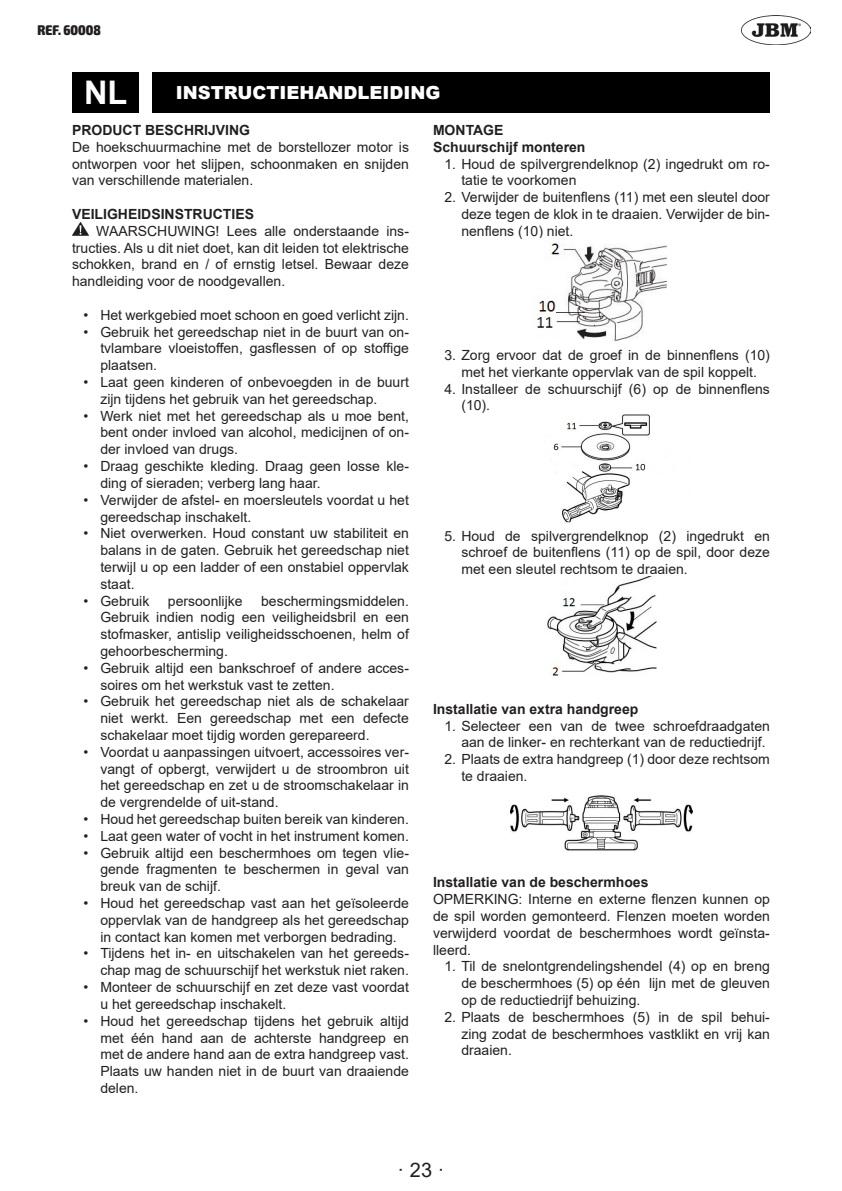
<style>
.page{position:relative;width:842px;height:1191px;background:#fff}
.page>*{position:absolute;margin:0;border:0;box-sizing:border-box;transform-origin:0 0}
.t1{font:700 32.6px "Arial";color:#fff}
.t2{font:20px "Arial";color:#231f20}
.t3{font:900 18px "Arial";color:#fff}
.Estilo_de_párrafo_3{font:14px/16.8px "Arial";color:#231f20;text-align:justify}
.Estilo_de_párrafo_3-2{font:700 14px "Arial";color:#231f20}
.t4{font:900 condensed 14px "Exo 2";color:#231f20}
</style>
<div class="page">
<img style="left:742px;top:16px;width:69px;height:28px">
<div style="left:72px;top:72px;width:67px;height:41px;background:#000"></div>
<div style="left:153px;top:72px;width:617px;height:41px;background:#000"></div>
<svg style="left:72px;top:222px;width:17px;height:14px"></svg>
<img style="left:535px;top:243px;width:132px;height:99px">
<img style="left:553px;top:414px;width:97px;height:109px">
<img style="left:547px;top:577px;width:109px;height:99px">
<img style="left:511px;top:795px;width:181px;height:56px">
<p class="t4" style="left:38px;top:21px;width:65px">REF. 60008</p>
<p class="t1" style="left:84px;top:69px;width:45px">NL</p>
<p class="t3" style="left:176px;top:80px;width:266px">INSTRUCTIEHANDLEIDING</p>
<p class="Estilo_de_párrafo_3-2" style="left:72px;top:120px;width:180px">PRODUCT BESCHRIJVING</p>
<p class="Estilo_de_párrafo_3" style="left:72px;top:138px;width:338px">De hoekschuurmachine met de borstellozer motor is ontworpen voor het slijpen, schoonmaken en snijden van verschillende materialen.</p>
<p class="Estilo_de_párrafo_3-2" style="left:72px;top:204px;width:184px">VEILIGHEIDSINSTRUCTIES</p>
<p class="Estilo_de_párrafo_3" style="left:72px;top:222px;width:338px;text-indent:24px">WAARSCHUWING! Lees alle onderstaande ins&shy;tructies. Als u dit niet doet, kan dit leiden tot elektrische schokken, brand en / of ernstig letsel. Bewaar deze handleiding voor de noodgevallen.</p>
<p class="Estilo_de_párrafo_3" style="left:83px;top:306px;width:327px">• Het werkgebied moet schoon en goed verlicht zijn.</p>
<p class="Estilo_de_párrafo_3" style="left:100px;top:323px;width:310px;text-indent:-17px">• Gebruik het gereedschap niet in de buurt van on&shy;tvlambare vloeistoffen, gasflessen of op stoffige plaatsen.</p>
<p class="Estilo_de_párrafo_3" style="left:100px;top:374px;width:310px;text-indent:-17px">• Laat geen kinderen of onbevoegden in de buurt zijn tijdens het gebruik van het gereedschap.</p>
<p class="Estilo_de_párrafo_3" style="left:100px;top:407px;width:310px;text-indent:-17px">• Werk niet met het gereedschap als u moe bent, bent onder invloed van alcohol, medicijnen of on&shy;der invloed van drugs.</p>
<p class="Estilo_de_párrafo_3" style="left:100px;top:458px;width:310px;text-indent:-17px">• Draag geschikte kleding. Draag geen losse kle&shy;ding of sieraden; verberg lang haar.</p>
<p class="Estilo_de_párrafo_3" style="left:100px;top:491px;width:310px;text-indent:-17px">• Verwijder de afstel- en moersleutels voordat u het gereedschap inschakelt.</p>
<p class="Estilo_de_párrafo_3" style="left:100px;top:525px;width:310px;text-indent:-17px">• Niet overwerken. Houd constant uw stabiliteit en balans in de gaten. Gebruik het gereedschap niet terwijl u op een ladder of een onstabiel oppervlak staat.</p>
<p class="Estilo_de_párrafo_3" style="left:83px;top:592px;width:68px">• Gebruik</p>
<p class="Estilo_de_párrafo_3" style="left:168px;top:592px;width:76px">persoonlijke</p>
<p class="Estilo_de_párrafo_3-2" style="left:433px;top:120px;width:72px">MONTAGE</p>
<p class="Estilo_de_párrafo_3-2" style="left:433px;top:137px;width:154px">Schuurschijf monteren</p>
<p class="Estilo_de_párrafo_3" style="left:461px;top:155px;width:310px;text-indent:-17px">1. Houd de spilvergrendelknop (2) ingedrukt om ro&shy;tatie te voorkomen</p>
<p class="Estilo_de_párrafo_3" style="left:461px;top:189px;width:310px;text-indent:-17px">2. Verwijder de buitenflens (11) met een sleutel door deze tegen de klok in te draaien. Verwijder de bin&shy;nenflens (10) niet.</p>
<p class="Estilo_de_párrafo_3" style="left:444px;top:346px;width:327px;text-align:center">3. Zorg ervoor dat de groef in de binnenflens (10) met het vierkante oppervlak van de spil koppelt.</p>
<p class="Estilo_de_párrafo_3" style="left:461px;top:380px;width:310px;text-indent:-17px">4. Installeer de schuurschijf (6) op de binnenflens (10).</p>
<p class="Estilo_de_párrafo_3" style="left:461px;top:527px;width:310px;text-indent:-17px">5. Houd de spilvergrendelknop (2) ingedrukt en schroef de buitenflens (11) op de spil, door deze met een sleutel rechtsom te draaien.</p>
<p class="Estilo_de_párrafo_3" style="left:100px;top:592px;width:310px;text-indent:161px">beschermingsmiddelen.<br>Gebruik indien nodig een veiligheidsbril en een stofmasker, antislip veiligheidsschoenen, helm of gehoorbescherming.</p>
<p class="Estilo_de_párrafo_3" style="left:100px;top:659px;width:310px;text-indent:-17px">• Gebruik altijd een bankschroef of andere acces&shy;soires om het werkstuk vast te zetten.</p>
<p class="Estilo_de_párrafo_3" style="left:100px;top:693px;width:310px;text-indent:-17px">• Gebruik het gereedschap niet als de schakelaar niet werkt. Een gereedschap met een defecte schakelaar moet tijdig worden gerepareerd.</p>
<p class="Estilo_de_párrafo_3" style="left:100px;top:743px;width:310px;text-indent:-17px">• Voordat u aanpassingen uitvoert, accessoires ver&shy;vangt of opbergt, verwijdert u de stroombron uit het gereedschap en zet u de stroomschakelaar in de vergrendelde of uit-stand.</p>
<p class="Estilo_de_párrafo_3" style="left:83px;top:810px;width:327px">• Houd het gereedschap buiten bereik van kinderen.</p>
<p class="Estilo_de_párrafo_3" style="left:83px;top:827px;width:327px">• Laat geen water of vocht in het instrument komen.</p>
<p class="Estilo_de_párrafo_3" style="left:100px;top:844px;width:310px;text-indent:-17px">• Gebruik altijd een beschermhoes om tegen vlie&shy;gende fragmenten te beschermen in geval van breuk van de schijf.</p>
<p class="Estilo_de_párrafo_3" style="left:100px;top:894px;width:310px;text-indent:-17px">• Houd het gereedschap vast aan het geïsoleerde oppervlak van de handgreep als het gereedschap in contact kan komen met verborgen bedrading.</p>
<p class="Estilo_de_párrafo_3" style="left:83px;top:945px;width:327px;text-align:right">• Tijdens het in- en uitschakelen van het gereeds&shy;chap mag de schuurschijf het werkstuk niet raken.</p>
<p class="Estilo_de_párrafo_3" style="left:100px;top:978px;width:310px;text-indent:-17px">• Monteer de schuurschijf en zet deze vast voordat u het gereedschap inschakelt.</p>
<p class="Estilo_de_párrafo_3" style="left:100px;top:1012px;width:310px;text-indent:-17px">• Houd het gereedschap tijdens het gebruik altijd met één hand aan de achterste handgreep en met de andere hand aan de extra handgreep vast.<br>Plaats uw handen niet in de buurt van draaiende delen.</p>
<p class="Estilo_de_párrafo_3-2" style="left:433px;top:699px;width:207px">Installatie van extra handgreep</p>
<p class="Estilo_de_párrafo_3" style="left:461px;top:717px;width:310px;text-indent:-17px">1. Selecteer een van de twee schroefdraadgaten aan de linker- en rechterkant van de reductiedrijf.</p>
<p class="Estilo_de_párrafo_3" style="left:461px;top:751px;width:310px;text-indent:-17px">2. Plaats de extra handgreep (1) door deze rechtsom te draaien.</p>
<p class="Estilo_de_párrafo_3-2" style="left:433px;top:872px;width:217px">Installatie van de beschermhoes</p>
<p class="Estilo_de_párrafo_3" style="left:433px;top:890px;width:338px">OPMERKING: Interne en externe flenzen kunnen op de spil worden gemonteerd. Flenzen moeten worden verwijderd voordat de beschermhoes wordt geïnsta&shy;lleerd.</p>
<p class="Estilo_de_párrafo_3" style="left:461px;top:958px;width:310px;text-indent:-17px">1. Til de snelontgrendelingshendel (4) op en breng de beschermhoes (5) op één lijn met de gleuven op de reductiedrijf behuizing.</p>
<p class="Estilo_de_párrafo_3" style="left:461px;top:1008px;width:310px;text-indent:-17px">2. Plaats de beschermhoes (5) in de spil behui&shy;zing zodat de beschermhoes vastklikt en vrij kan draaien.</p>
<h2 class="t2" style="left:398px;top:1156px;width:48px">· 23 ·</h2>
</div>
